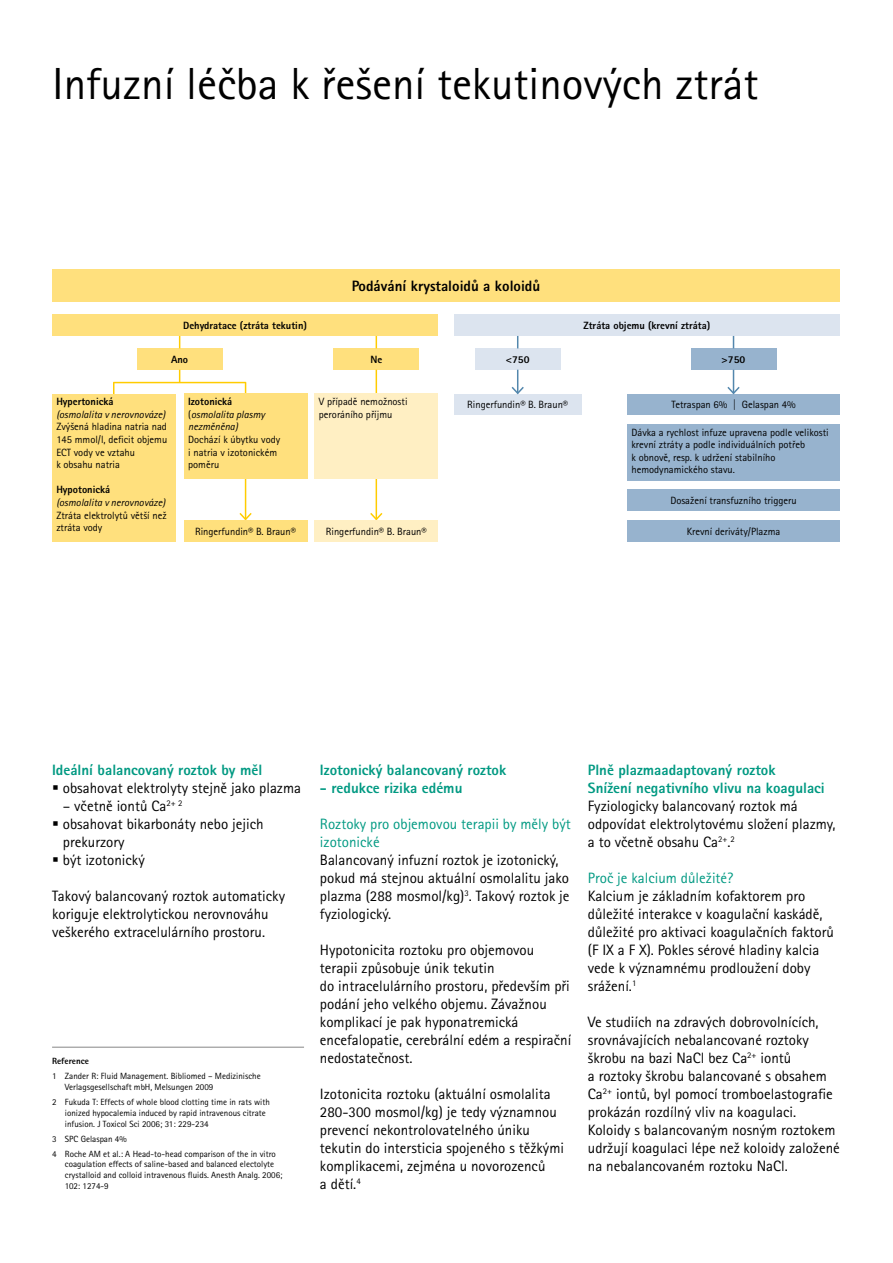
<style>
.page{position:relative;width:893px;height:1263px;background:#fff}
.page>*{position:absolute;margin:0;border:0;box-sizing:border-box;transform-origin:0 0}
.t1{font:45px "Rotis Sans Serif Pro";color:#000}
.t2{font:15px/18px "Rotis Sans Serif Pro";color:#000}
.t3{font:800 15px/18px "Rotis Sans Serif Pro";color:#009982}
.t4{font:15px/18px "Rotis Sans Serif Pro";color:#009982}
.t5{font:800 15px "Rotis Sans Serif Pro";color:#000}
.t6{font:10.5px/12.6px "Rotis Sans Serif Pro";color:#000}
.t7{font:800 10.5px "Rotis Sans Serif Pro";color:#000}
.t8{font:italic 10.5px/12.6px "Rotis Sans Serif Pro";color:#000}
.t9{font:9px/10.8px "Rotis Sans Serif Pro";color:#000}
.t10{font:800 9px "Rotis Sans Serif Pro";color:#000}
.s1{font-weight:800;font-style:normal}
.s2{font-style:normal}
</style>
<div class="page">
<hr style="left:376px;top:466px;width:1px;height:53px;background:#fc0">
<svg style="left:370px;top:511px;width:13px;height:9px"></svg>
<hr style="left:245px;top:466px;width:1px;height:53px;background:#fc0">
<svg style="left:239px;top:511px;width:13px;height:9px"></svg>
<div style="left:52px;top:269px;width:788px;height:33px;background:#ffe07d"></div>
<div style="left:52px;top:315px;width:386px;height:21px;background:#ffe07d"></div>
<div style="left:137px;top:348px;width:85px;height:22px;background:#ffe07d"></div>
<div style="left:454px;top:394px;width:127px;height:21px;background:#dce4ef"></div>
<div style="left:627px;top:394px;width:213px;height:21px;background:#97b3ce"></div>
<div style="left:627px;top:490px;width:213px;height:21px;background:#97b3ce"></div>
<div style="left:627px;top:520px;width:213px;height:22px;background:#97b3ce"></div>
<div style="left:184px;top:520px;width:123px;height:22px;background:#ffe07d"></div>
<div style="left:475px;top:348px;width:85px;height:22px;background:#dce4ef"></div>
<div style="left:691px;top:348px;width:85px;height:22px;background:#97b3ce"></div>
<div style="left:454px;top:315px;width:386px;height:21px;background:#dce4ef"></div>
<svg style="left:179px;top:336px;width:1px;height:12px"></svg>
<svg style="left:179px;top:370px;width:1px;height:12px"></svg>
<hr style="left:113px;top:382px;width:133px;height:1px;background:#fc0">
<svg style="left:517px;top:336px;width:1px;height:12px"></svg>
<svg style="left:511px;top:370px;width:13px;height:25px"></svg>
<svg style="left:733px;top:336px;width:1px;height:12px"></svg>
<svg style="left:727px;top:370px;width:13px;height:24px"></svg>
<div style="left:315px;top:520px;width:123px;height:22px;background:#ffefc3"></div>
<div style="left:334px;top:348px;width:85px;height:22px;background:#ffe07d"></div>
<svg style="left:376px;top:336px;width:1px;height:12px"></svg>
<svg style="left:376px;top:370px;width:1px;height:24px"></svg>
<div style="left:627px;top:424px;width:213px;height:56px;background:#97b3ce"></div>
<hr style="left:52px;top:1047px;width:252px;height:1px;background:#878787">
<div style="left:52px;top:394px;width:123px;height:148px;background:#ffe07d"></div>
<div style="left:184px;top:394px;width:123px;height:85px;background:#ffe07d"></div>
<div style="left:315px;top:394px;width:123px;height:85px;background:#ffefc3"></div>
<h1 class="t1" style="left:52px;top:57px;width:708px">I nfuzní léčba k řešení tekutinových ztrát</h1>
<p class="t7" style="left:183px;top:319px;width:125px">Dehydratace (ztráta tekutin)</p>
<p class="t7" style="left:171px;top:352px;width:19px">Ano</p>
<p class="t5" style="left:352px;top:276px;width:190px">Podávání krystaloidů a koloidů</p>
<p class="t7" style="left:583px;top:319px;width:128px">Ztráta objemu (krevní ztráta)</p>
<p class="t7" style="left:370px;top:352px;width:13px">Ne</p>
<p class="t7" style="left:506px;top:352px;width:25px">&lt;750</p>
<p class="t7" style="left:722px;top:352px;width:25px">&gt;750</p>
<p class="t7" style="left:56px;top:395px;width:59px">Hypertonická</p>
<p class="t8" style="left:56px;top:408px;width:111px">(osmolalita v nerovnováze)</p>
<p class="t6" style="left:56px;top:421px;width:113px">Zvýšená hladina natria nad<br>145 mmol/l, deficit objemu<br>ECT vody ve vztahu<br>k obsahu natria</p>
<p class="t7" style="left:56px;top:483px;width:55px">Hypotonická</p>
<p class="t8" style="left:56px;top:496px;width:111px">(osmolalita v nerovnováze)</p>
<p class="t6" style="left:56px;top:509px;width:112px">Ztráta elektrolytů větší než ztráta vody</p>
<p class="t8" style="left:188px;top:395px;width:78px"><span class="s1">Izotonická </span><span class="s2">(</span>osmolalita plasmy nezměněna)</p>
<p class="t6" style="left:188px;top:433px;width:94px">Dochází k úbytku vody i natria v izotonickém poměru</p>
<p class="t6" style="left:319px;top:395px;width:90px">V případě nemožnosti peroráního příjmu</p>
<p class="t6" style="left:467px;top:398px;width:102px">Ringerfundin® B. Braun®</p>
<p class="t6" style="left:671px;top:398px;width:126px">Tetraspan 6% | Gelaspan 4%</p>
<p class="t6" style="left:631px;top:426px;width:199px">Dávka a rychlost infuze upravena podle velikosti krevní ztráty a podle individuálních potřeb<br>k obnově, resp. k udržení stabilního hemodynamického stavu.</p>
<p class="t6" style="left:670px;top:494px;width:128px">Dosažení transfuzního triggeru</p>
<p class="t6" style="left:195px;top:525px;width:102px">Ringerfundin® B. Braun®</p>
<p class="t6" style="left:687px;top:525px;width:95px">Krevní deriváty/Plazma</p>
<p class="t6" style="left:326px;top:525px;width:102px">Ringerfundin® B. Braun®</p>
<p class="t3" style="left:52px;top:760px;width:212px">Ideální balancovaný roztok by měl</p>
<p class="t2" style="left:52px;top:779px;width:251px">▪ obsahovat elektrolyty stejně jako plazma</p>
<p class="t2" style="left:63px;top:797px;width:121px">– včetně iontů Ca<sup>2+</sup> <sup>2</sup></p>
<p class="t2" style="left:63px;top:815px;width:202px;text-indent:-11px">▪ obsahovat bikarbonáty nebo jejich prekurzory</p>
<p class="t2" style="left:52px;top:851px;width:94px">▪ být izotonický</p>
<p class="t2" style="left:52px;top:887px;width:234px">Takový balancovaný roztok automaticky koriguje elektrolytickou nerovnováhu veškerého extracelulárního prostoru.</p>
<p class="t10" style="left:52px;top:1055px;width:38px">Reference</p>
<p class="t9" style="left:65px;top:1071px;width:197px;text-indent:-13px">1 Zander R: Fluid Management. Bibliomed – Medizinische<br>Verlagsgesellschaft mbH, Melsungen 2009</p>
<p class="t9" style="left:65px;top:1096px;width:207px;text-indent:-13px">2 Fukuda T: Effects of whole blood clotting time in rats with ionized hypocalemia induced by rapid intravenous citrate infusion. J Toxicol Sci 2006; 31: 229-234</p>
<p class="t9" style="left:52px;top:1131px;width:225px;line-height:15px">3 SPC Gelaspan 4%<br>4 Roche AM et al.: A Head-to-head comparison of the in vitro</p>
<p class="t9" style="left:65px;top:1159px;width:219px">coagulation effects of saline-based and balanced electolyte crystalloid and colloid intravenous fluids. Anesth Analg. 2006;<br>102: 1274-9</p>
<p class="t3" style="left:320px;top:760px;width:188px">Izotonický balancovaný roztok</p>
<p class="t3" style="left:320px;top:778px;width:144px">- redukce rizika edému</p>
<p class="t4" style="left:320px;top:815px;width:252px">Roztoky pro objemovou terapii by měly být izotonické</p>
<p class="t2" style="left:320px;top:851px;width:251px">Balancovaný infuzní roztok je izotonický, pokud má stejnou aktuální osmolalitu jako plazma (288 mosmol/kg)<sup>3</sup>. Takový roztok je fyziologický.</p>
<p class="t2" style="left:320px;top:941px;width:253px">Hypotonicita roztoku pro objemovou terapii způsobuje únik tekutin<br>do intracelulárního prostoru, především při podání jeho velkého objemu. Závažnou komplikací je pak hyponatremická encefalopatie, cerebrální edém a respirační nedostatečnost.</p>
<p class="t2" style="left:320px;top:1085px;width:246px">Izotonicita roztoku (aktuální osmolalita 280-300 mosmol/kg) je tedy významnou prevencí nekontrolovatelného úniku tekutin do intersticia spojeného s těžkými komplikacemi, zejména u novorozenců<br>a dětí.<sup>4</sup></p>
<p class="t3" style="left:588px;top:760px;width:238px">Plně plazmaadaptovaný roztok<br>Snížení negativního vlivu na koagulaci</p>
<p class="t2" style="left:588px;top:797px;width:249px">Fyziologicky balancovaný roztok má odpovídat elektrolytovému složení plazmy, a to včetně obsahu Ca<sup>2+</sup>.<sup>2</sup></p>
<p class="t4" style="left:588px;top:869px;width:147px">Proč je kalcium důležité?</p>
<p class="t2" style="left:588px;top:887px;width:248px">Kalcium je základním kofaktorem pro důležité interakce v koagulační kaskádě, důležité pro aktivaci koagulačních faktorů (F IX a F X). Pokles sérové hladiny kalcia vede k významnému prodloužení doby srážení.<sup>1</sup></p>
<p class="t2" style="left:588px;top:1013px;width:253px">Ve studiích na zdravých dobrovolnících, srovnávajících nebalancované roztoky škrobu na bazi NaCl bez Ca<sup>2+</sup> iontů<br>a roztoky škrobu balancované s obsahem Ca<sup>2+</sup> iontů, byl pomocí tromboelastografie prokázán rozdílný vliv na koagulaci.<br>Koloidy s balancovaným nosným roztokem udržují koagulaci lépe než koloidy založené na nebalancovaném roztoku NaCl.</p>
</div>
